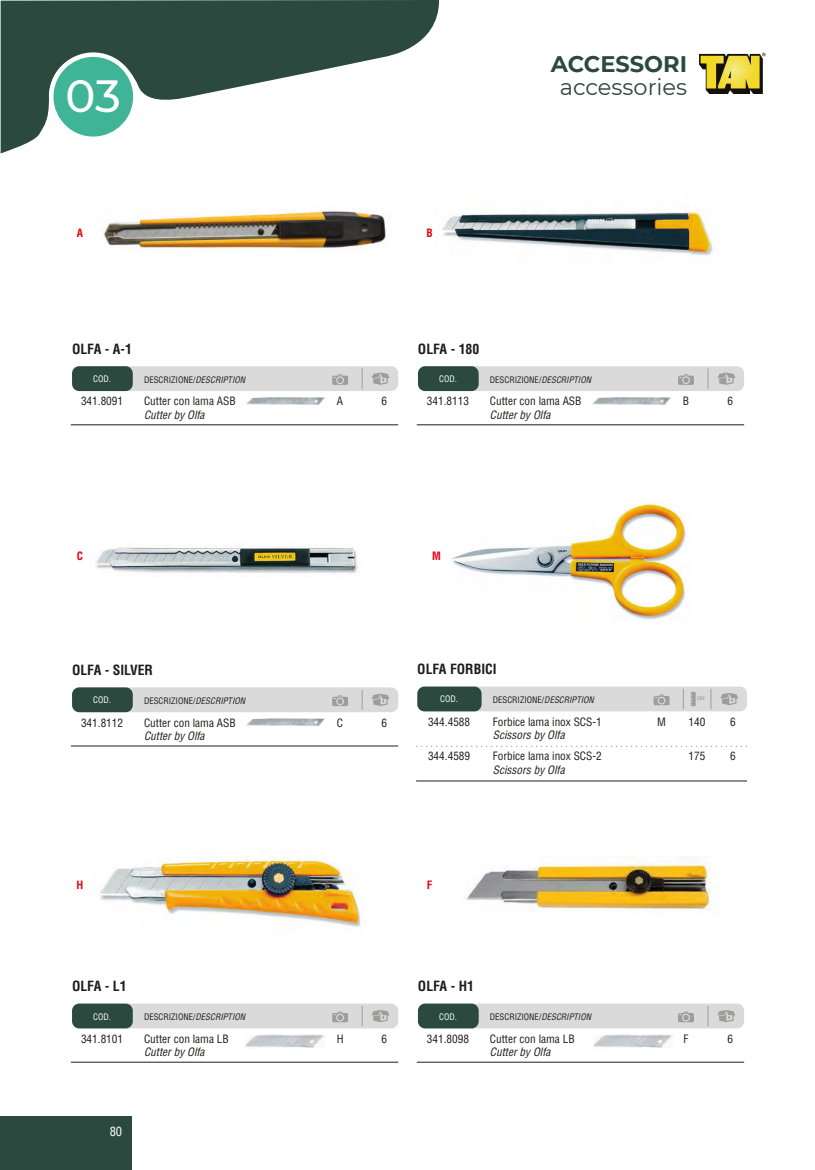
<style>
.page{position:relative;width:815px;height:1170px;background:#fff}
.page>*{position:absolute;margin:0;border:0;box-sizing:border-box;transform-origin:0 0}
.t1{font:500 45px "Montserrat";color:#fff}
.t2{font:22.5px "Montserrat";color:#2b493f}
.t3{font:700 22.5px "Montserrat";color:#2b493f}
.t4{font:700 condensed 13.75px "Helvetica";color:#1d1d1b}
.t5{font:condensed 12.5px "Helvetica";color:#fff}
.t6{font:condensed 11.25px "Helvetica";color:#1d1d1b}
.t7{font:italic condensed 11.25px "Helvetica";color:#1d1d1b}
.t8{font:700 condensed 11.25px "Helvetica";color:#e30613}
.t9{font:condensed 8.75px "Helvetica";color:#1d1d1b}
.t10{font:condensed 8.75px "Helvetica";color:#fff}
.t11{font:condensed 5px "Helvetica";color:#9d9d9c}
.s1{font-style:italic}
</style>
<div class="page">
<svg style="left:0;top:0;width:439px;height:153px;fill:#2b493f"></svg>
<svg style="left:45px;top:49px;width:96px;height:96px"></svg>
<svg style="left:699px;top:53px;width:67px;height:41px;background:#b3a54b"></svg>
<div style="left:0;top:1116px;width:131px;height:53px;background:#2b493f"></div>
<img style="left:442px;top:212px;width:271px;height:44px">
<img style="left:103px;top:211px;width:283px;height:38px">
<img style="left:95px;top:546px;width:263px;height:27px">
<img style="left:99px;top:859px;width:262px;height:68px">
<img style="left:466px;top:856px;width:245px;height:54px">
<hr style="left:71px;top:424px;width:327px;height:1px;background:#1d1d1b">
<hr style="left:71px;top:745px;width:327px;height:1px;background:#1d1d1b">
<hr style="left:71px;top:1061px;width:327px;height:1px;background:#1d1d1b">
<hr style="left:417px;top:424px;width:327px;height:1px;background:#1d1d1b">
<hr style="left:417px;top:1061px;width:327px;height:1px;background:#1d1d1b">
<div style="left:73px;top:366px;width:325px;height:25px;background:#dadada;border-radius:7px"></div>
<div style="left:73px;top:687px;width:325px;height:25px;background:#dadada;border-radius:7px"></div>
<div style="left:73px;top:1003px;width:325px;height:25px;background:#dadada;border-radius:7px"></div>
<div style="left:419px;top:366px;width:325px;height:25px;background:#dadada;border-radius:7px"></div>
<div style="left:419px;top:1003px;width:325px;height:25px;background:#dadada;border-radius:7px"></div>
<div style="left:72px;top:366px;width:61px;height:25px;background:#2b493f;border-radius:7px"></div>
<div style="left:72px;top:687px;width:61px;height:25px;background:#2b493f;border-radius:7px"></div>
<div style="left:72px;top:1003px;width:61px;height:25px;background:#2b493f;border-radius:7px"></div>
<div style="left:418px;top:366px;width:61px;height:25px;background:#2b493f;border-radius:7px"></div>
<div style="left:418px;top:1003px;width:61px;height:25px;background:#2b493f;border-radius:7px"></div>
<svg style="left:332px;top:374px;width:16px;height:11px"></svg>
<svg style="left:332px;top:695px;width:16px;height:11px"></svg>
<svg style="left:332px;top:1011px;width:16px;height:11px"></svg>
<svg style="left:678px;top:374px;width:16px;height:11px"></svg>
<svg style="left:678px;top:1011px;width:16px;height:11px"></svg>
<svg style="left:372px;top:372px;width:17px;height:13px"></svg>
<svg style="left:372px;top:693px;width:17px;height:12px"></svg>
<svg style="left:372px;top:1010px;width:17px;height:12px"></svg>
<svg style="left:717px;top:372px;width:18px;height:13px"></svg>
<svg style="left:717px;top:1010px;width:18px;height:12px"></svg>
<svg style="left:362px;top:368px;width:1px;height:21px"></svg>
<svg style="left:362px;top:689px;width:1px;height:21px"></svg>
<svg style="left:362px;top:1006px;width:1px;height:20px"></svg>
<svg style="left:708px;top:368px;width:1px;height:21px"></svg>
<svg style="left:708px;top:1006px;width:1px;height:20px"></svg>
<img style="left:246px;top:397px;width:79px;height:8px">
<img style="left:246px;top:718px;width:79px;height:8px">
<img style="left:592px;top:397px;width:79px;height:8px">
<img style="left:245px;top:1034px;width:80px;height:14px">
<img style="left:593px;top:1034px;width:80px;height:14px">
<img style="left:452px;top:504px;width:234px;height:116px">
<svg style="left:416px;top:746px;width:331px;height:1px"></svg>
<hr style="left:416px;top:780px;width:331px;height:1px;background:#1d1d1b">
<div style="left:418px;top:686px;width:329px;height:25px;background:#dadada;border-radius:7px"></div>
<div style="left:417px;top:686px;width:65px;height:25px;background:#2b493f;border-radius:7px"></div>
<svg style="left:654px;top:694px;width:15px;height:11px"></svg>
<svg style="left:720px;top:693px;width:18px;height:12px"></svg>
<svg style="left:711px;top:689px;width:1px;height:20px"></svg>
<svg style="left:683px;top:689px;width:1px;height:20px"></svg>
<svg style="left:691px;top:692px;width:5px;height:14px"></svg>
<h1 class="t1" style="left:66px;top:65px;width:57px">03</h1>
<h2 class="t3" style="left:551px;top:48px;width:138px">ACCESSORI</h2>
<h2 class="t2" style="left:560px;top:71px;width:129px">accessories</h2>
<p class="t8" style="left:77px;top:226px;width:8px">A</p>
<p class="t8" style="left:426px;top:226px;width:8px">B</p>
<p class="t4" style="left:72px;top:340px;width:61px">OLFA - A-1</p>
<p class="t4" style="left:418px;top:340px;width:63px">OLFA - 180</p>
<p class="t10" style="left:93px;top:373px;width:19px">COD.</p>
<p class="t9" style="left:144px;top:374px;width:103px">DESCRIZIONE/<span class="s1">DESCRIPTION</span></p>
<p class="t10" style="left:439px;top:373px;width:19px">COD.</p>
<p class="t9" style="left:490px;top:374px;width:103px">DESCRIZIONE/<span class="s1">DESCRIPTION</span></p>
<p class="t6" style="left:81px;top:394px;width:44px">341.8091</p>
<p class="t6" style="left:144px;top:394px;width:93px">Cutter con lama ASB</p>
<p class="t7" style="left:144px;top:407px;width:62px">Cutter by Olfa</p>
<p class="t6" style="left:337px;top:394px;width:8px">A</p>
<p class="t6" style="left:381px;top:394px;width:7px">6</p>
<p class="t6" style="left:427px;top:394px;width:44px">341.8113</p>
<p class="t6" style="left:490px;top:394px;width:93px">Cutter con lama ASB</p>
<p class="t7" style="left:490px;top:407px;width:62px">Cutter by Olfa</p>
<p class="t6" style="left:683px;top:394px;width:8px">B</p>
<p class="t6" style="left:727px;top:394px;width:7px">6</p>
<p class="t8" style="left:77px;top:549px;width:8px">C</p>
<p class="t8" style="left:432px;top:549px;width:10px">M</p>
<p class="t4" style="left:72px;top:661px;width:82px">OLFA - SILVER</p>
<p class="t10" style="left:93px;top:694px;width:19px">COD.</p>
<p class="t9" style="left:144px;top:695px;width:103px">DESCRIZIONE/<span class="s1">DESCRIPTION</span></p>
<p class="t4" style="left:417px;top:660px;width:81px">OLFA FORBICI</p>
<p class="t10" style="left:440px;top:693px;width:19px">COD.</p>
<p class="t9" style="left:493px;top:694px;width:103px">DESCRIZIONE/<span class="s1">DESCRIPTION</span></p>
<p class="t11" style="left:697px;top:695px;width:9px">MM</p>
<p class="t6" style="left:81px;top:715px;width:44px">341.8112</p>
<p class="t6" style="left:144px;top:715px;width:93px">Cutter con lama ASB</p>
<p class="t7" style="left:144px;top:728px;width:62px">Cutter by Olfa</p>
<p class="t6" style="left:337px;top:715px;width:8px">C</p>
<p class="t6" style="left:381px;top:715px;width:7px">6</p>
<p class="t6" style="left:428px;top:714px;width:44px">344.4588</p>
<p class="t6" style="left:428px;top:749px;width:44px">344.4589</p>
<p class="t6" style="left:493px;top:714px;width:111px">Forbice lama inox SCS-1</p>
<p class="t7" style="left:493px;top:728px;width:73px">Scissors by Olfa</p>
<p class="t6" style="left:493px;top:749px;width:111px">Forbice lama inox SCS-2</p>
<p class="t7" style="left:493px;top:762px;width:73px">Scissors by Olfa</p>
<p class="t6" style="left:657px;top:714px;width:10px">M</p>
<p class="t6" style="left:689px;top:714px;width:18px">140</p>
<p class="t6" style="left:689px;top:749px;width:18px">175</p>
<p class="t6" style="left:730px;top:714px;width:7px">6</p>
<p class="t6" style="left:730px;top:749px;width:7px">6</p>
<p class="t8" style="left:77px;top:877px;width:8px">H</p>
<p class="t8" style="left:427px;top:877px;width:7px">F</p>
<p class="t4" style="left:72px;top:977px;width:56px">OLFA - L1</p>
<p class="t4" style="left:418px;top:977px;width:58px">OLFA - H1</p>
<p class="t10" style="left:93px;top:1010px;width:19px">COD.</p>
<p class="t9" style="left:144px;top:1011px;width:103px">DESCRIZIONE/<span class="s1">DESCRIPTION</span></p>
<p class="t10" style="left:439px;top:1010px;width:19px">COD.</p>
<p class="t9" style="left:490px;top:1011px;width:103px">DESCRIZIONE/<span class="s1">DESCRIPTION</span></p>
<p class="t6" style="left:81px;top:1031px;width:44px">341.8101</p>
<p class="t6" style="left:144px;top:1031px;width:86px">Cutter con lama LB</p>
<p class="t7" style="left:144px;top:1044px;width:62px">Cutter by Olfa</p>
<p class="t6" style="left:337px;top:1031px;width:8px">H</p>
<p class="t6" style="left:381px;top:1031px;width:7px">6</p>
<p class="t6" style="left:427px;top:1031px;width:44px">341.8098</p>
<p class="t6" style="left:490px;top:1031px;width:86px">Cutter con lama LB</p>
<p class="t7" style="left:490px;top:1044px;width:62px">Cutter by Olfa</p>
<p class="t6" style="left:684px;top:1031px;width:6px">F</p>
<p class="t6" style="left:727px;top:1031px;width:7px">6</p>
<p class="t5" style="left:110px;top:1123px;width:14px">80</p>
</div>
